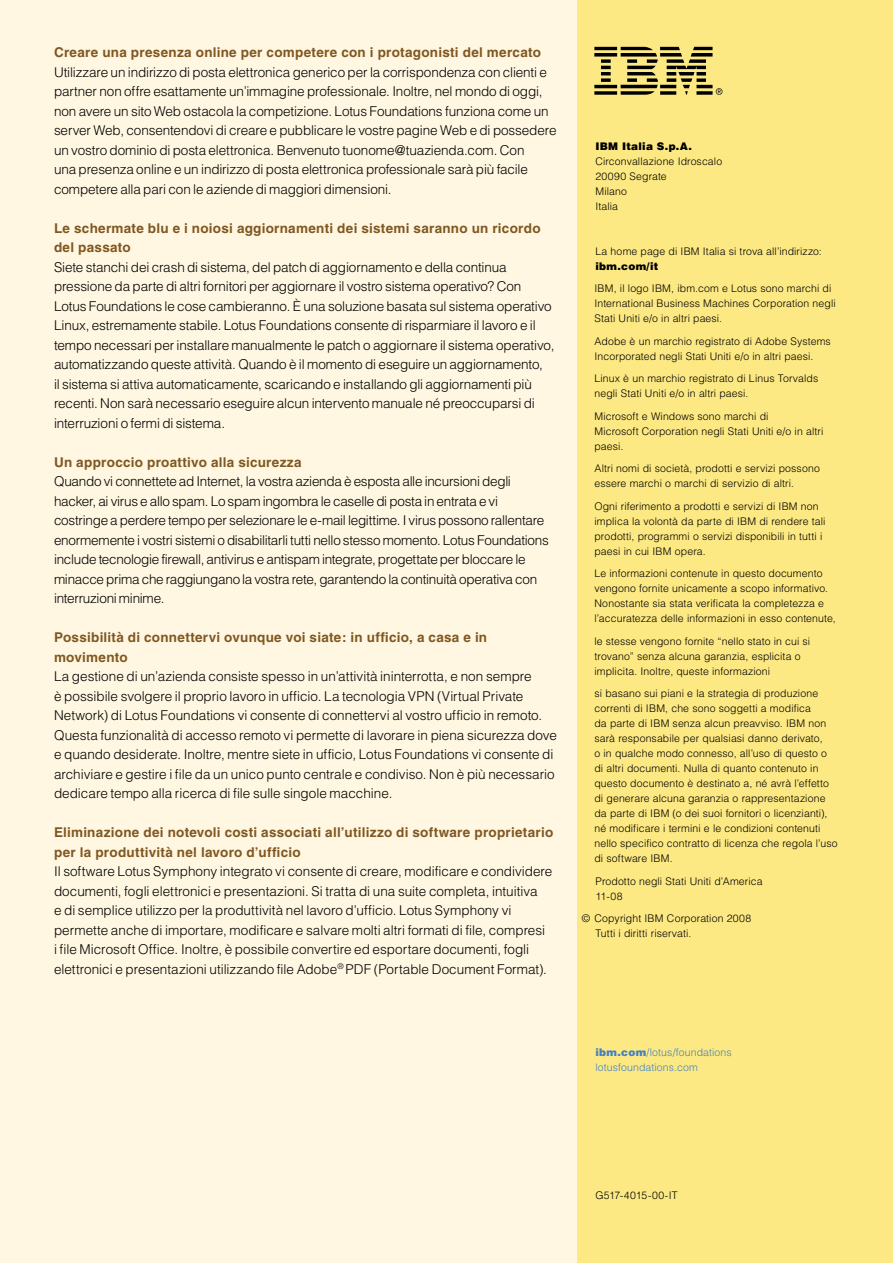
<style>
.page{position:relative;width:893px;height:1263px;background:#fff}
.page>*{position:absolute;margin:0;border:0;box-sizing:border-box;transform-origin:0 0}
.t1{font:300 13.5px/19.5px "Helvetica";letter-spacing:-.005em;color:#000}
.t2{font:700 13.5px/19.5px "Helvetica";letter-spacing:.02em;color:#7f5722}
.t3{font:300 10.5px/15px "Helvetica";letter-spacing:.01em;color:#000}
.t4{font:300 10.5px/15px "Helvetica";letter-spacing:.01em;color:#4281c3}
.t5{font:900 10.5px "Helvetica";letter-spacing:.025em;color:#000}
.s1{font-weight:900}
</style>
<div class="page">
<div style="left:576px;top:0;width:317px;height:1263px;background:#fde983"></div>
<div style="left:0;top:0;width:576px;height:1263px;background:#fff7e1"></div>
<svg style="left:594px;top:47px;width:128px;height:48px"></svg>
<p class="t2" style="left:54px;top:42px;width:489px">Creare una presenza online per competere con i protagonisti del mercato</p>
<p class="t1" style="left:54px;top:62px;width:504px">Utilizzare un indirizzo di posta elettronica generico per la corrispondenza con clienti e partner non offre esattamente un’immagine professionale. Inoltre, nel mondo di oggi, non avere un sito Web ostacola la competizione. Lotus Foundations funziona come un server Web, consentendovi di creare e pubblicare le vostre pagine Web e di possedere un vostro dominio di posta elettronica. Benvenuto tuonome@tuazienda.com. Con<br>una presenza online e un indirizzo di posta elettronica professionale sarà più facile competere alla pari con le aziende di maggiori dimensioni.</p>
<p class="t2" style="left:54px;top:218px;width:488px">Le schermate blu e i noiosi aggiornamenti dei sistemi saranno un ricordo del passato</p>
<p class="t1" style="left:54px;top:257px;width:502px">Siete stanchi dei crash di sistema, del patch di aggiornamento e della continua pressione da parte di altri fornitori per aggiornare il vostro sistema operativo? Con Lotus Foundations le cose cambieranno. È una soluzione basata sul sistema operativo Linux, estremamente stabile. Lotus Foundations consente di risparmiare il lavoro e il tempo necessari per installare manualmente le patch o aggiornare il sistema operativo, automatizzando queste attività. Quando è il momento di eseguire un aggiornamento,<br>il sistema si attiva automaticamente, scaricando e installando gli aggiornamenti più recenti. Non sarà necessario eseguire alcun intervento manuale né preoccuparsi di interruzioni o fermi di sistema.</p>
<p class="t2" style="left:54px;top:452px;width:249px">Un approccio proattivo alla sicurezza</p>
<p class="t1" style="left:54px;top:471px;width:496px">Quando vi connettete ad Internet, la vostra azienda è esposta alle incursioni degli hacker, ai virus e allo spam. Lo spam ingombra le caselle di posta in entrata e vi costringe a perdere tempo per selezionare le e-mail legittime. I virus possono rallentare enormemente i vostri sistemi o disabilitarli tutti nello stesso momento. Lotus Foundations include tecnologie firewall, antivirus e antispam integrate, progettate per bloccare le minacce prima che raggiungano la vostra rete, garantendo la continuità operativa con interruzioni minime.</p>
<p class="t2" style="left:54px;top:627px;width:435px">Possibilità di connettervi ovunque voi siate: in ufficio, a casa e in movimento</p>
<p class="t1" style="left:54px;top:666px;width:505px">La gestione di un’azienda consiste spesso in un’attività ininterrotta, e non sempre<br>è possibile svolgere il proprio lavoro in ufficio. La tecnologia VPN (Virtual Private Network) di Lotus Foundations vi consente di connettervi al vostro ufficio in remoto.<br>Questa funzionalità di accesso remoto vi permette di lavorare in piena sicurezza dove e quando desiderate. Inoltre, mentre siete in ufficio, Lotus Foundations vi consente di archiviare e gestire i file da un unico punto centrale e condiviso. Non è più necessario dedicare tempo alla ricerca di file sulle singole macchine.</p>
<p class="t2" style="left:54px;top:822px;width:501px">Eliminazione dei notevoli costi associati all’utilizzo di software proprietario per la produttività nel lavoro d’ufficio</p>
<p class="t1" style="left:54px;top:861px;width:500px">Il software Lotus Symphony integrato vi consente di creare, modificare e condividere documenti, fogli elettronici e presentazioni. Si tratta di una suite completa, intuitiva<br>e di semplice utilizzo per la produttività nel lavoro d’ufficio. Lotus Symphony vi permette anche di importare, modificare e salvare molti altri formati di file, compresi<br>i file Microsoft Office. Inoltre, è possibile convertire ed esportare documenti, fogli elettronici e presentazioni utilizzando file Adobe<sup>®</sup> PDF (Portable Document Format).</p>
<p class="t5" style="left:595px;top:139px;width:98px">IBM Italia S.p.A.</p>
<p class="t3" style="left:595px;top:153px;width:128px">Circonvallazione Idroscalo<br>20090 Segrate<br>Milano<br>Italia</p>
<p class="t3" style="left:595px;top:243px;width:228px">La home page di IBM Italia si trova all’indirizzo:</p>
<p class="t5" style="left:595px;top:259px;width:64px">ibm.com/it</p>
<p class="t3" style="left:594px;top:281px;width:243px">IBM, il logo IBM, ibm.com e Lotus sono marchi di<br>International Business Machines Corporation negli<br>Stati Uniti e/o in altri paesi.</p>
<p class="t3" style="left:594px;top:333px;width:238px">Adobe è un marchio registrato di Adobe Systems<br>Incorporated negli Stati Uniti e/o in altri paesi.</p>
<p class="t3" style="left:594px;top:371px;width:225px">Linux è un marchio registrato di Linus Torvalds negli Stati Uniti e/o in altri paesi.</p>
<p class="t3" style="left:594px;top:408px;width:230px">Microsoft e Windows sono marchi di<br>Microsoft Corporation negli Stati Uniti e/o in altri paesi.</p>
<p class="t3" style="left:594px;top:461px;width:227px">Altri nomi di società, prodotti e servizi possono essere marchi o marchi di servizio di altri.</p>
<p class="t3" style="left:594px;top:498px;width:233px">Ogni riferimento a prodotti e servizi di IBM non implica la volontà da parte di IBM di rendere tali prodotti, programmi o servizi disponibili in tutti i paesi in cui IBM opera.</p>
<p class="t3" style="left:594px;top:566px;width:243px">Le informazioni contenute in questo documento vengono fornite unicamente a scopo informativo.<br>Nonostante sia stata verificata la completezza e l’accuratezza delle informazioni in esso contenute,</p>
<p class="t3" style="left:594px;top:633px;width:217px">le stesse vengono fornite “nello stato in cui si trovano” senza alcuna garanzia, esplicita o implicita. Inoltre, queste informazioni</p>
<p class="t3" style="left:594px;top:686px;width:245px">si basano sui piani e la strategia di produzione correnti di IBM, che sono soggetti a modifica<br>da parte di IBM senza alcun preavviso. IBM non sarà responsabile per qualsiasi danno derivato,<br>o in qualche modo connesso, all’uso di questo o di altri documenti. Nulla di quanto contenuto in questo documento è destinato a, né avrà l’effetto di generare alcuna garanzia o rappresentazione da parte di IBM (o dei suoi fornitori o licenzianti), né modificare i termini e le condizioni contenuti nello specifico contratto di licenza che regola l’uso di software IBM.</p>
<p class="t3" style="left:595px;top:873px;width:169px">Prodotto negli Stati Uniti d’America<br>11-08</p>
<p class="t3" style="left:595px;top:911px;width:157px;text-indent:-14px">© Copyright IBM Corporation 2008<br>Tutti i diritti riservati.</p>
<p class="t4" style="left:595px;top:1045px;width:138px"><span class="s1">ibm.com</span>/lotus/foundations lotusfoundations.com</p>
<p class="t3" style="left:595px;top:1188px;width:84px">G517-4015-00-IT</p>
</div>
